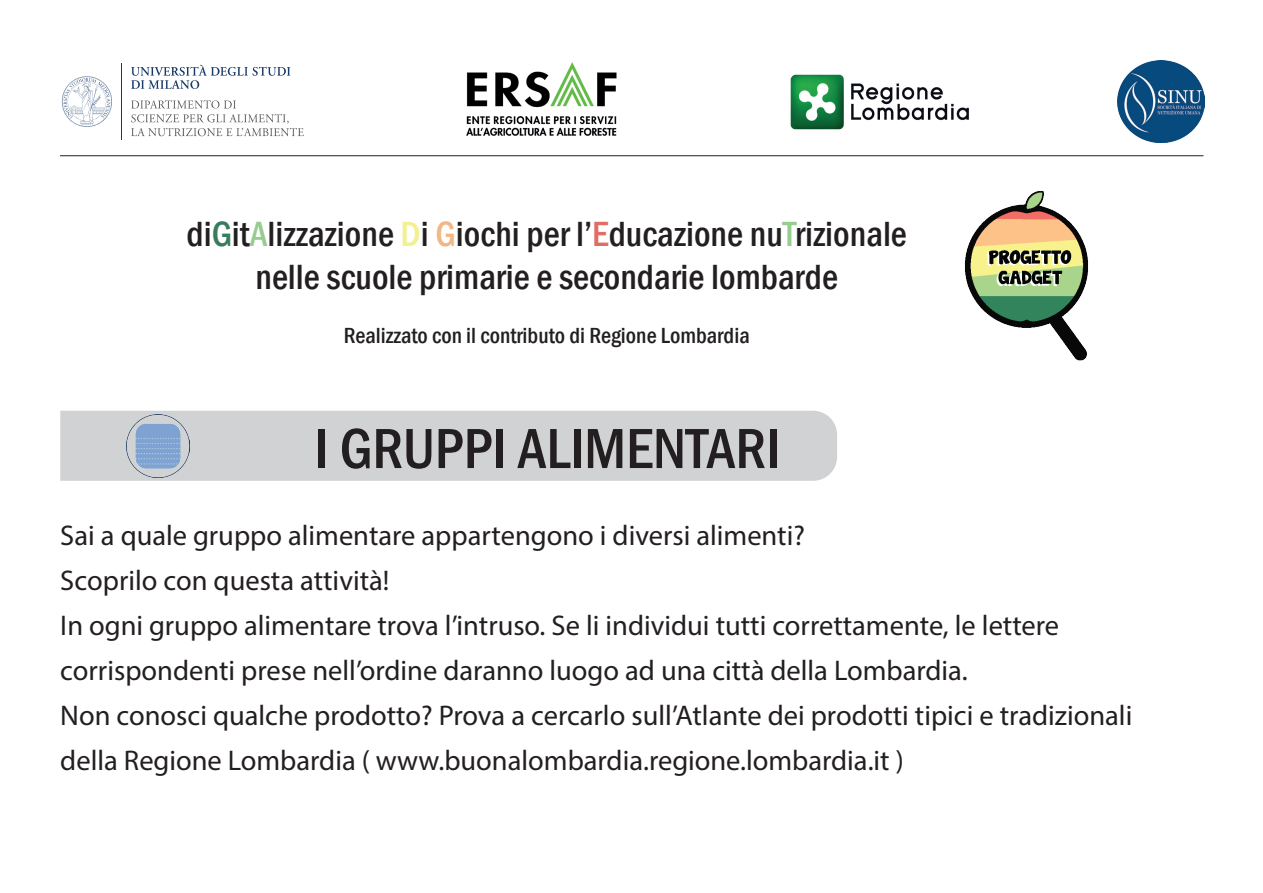
<style>
.page{position:relative;width:1263px;height:893px;background:#fff}
.page>*{position:absolute;margin:0;border:0;box-sizing:border-box;transform-origin:0 0}
.t1{font:500 condensed 58.5px "Franklin Gothic";color:#231f20}
.t2{font:500 condensed 36px/43.2px "Franklin Gothic";color:#231f20;text-align:center}
.t3{font:28.5px/45px "Myriad Pro";color:#231f20}
.t4{font:500 condensed 22.5px "Franklin Gothic";color:#231f20}
.s1{color:#387c5d}
.s2{color:#96cc8e}
.s3{color:#f2f08f}
.s4{color:#f1b785}
.s5{color:#e16d67}
</style>
<div class="page">
<img style="left:790px;top:74px;width:179px;height:56px">
<img style="left:466px;top:62px;width:151px;height:74px">
<svg style="left:62px;top:76px;width:50px;height:51px"></svg>
<svg style="left:131px;top:65px;width:159px;height:24px"></svg>
<svg style="left:131px;top:100px;width:173px;height:36px"></svg>
<hr style="left:60px;top:155px;width:1143px;height:1px;background:#231f20">
<img style="left:1117px;top:61px;width:88px;height:81px">
<div style="left:60px;top:411px;width:777px;height:70px;background:#d1d2d4"></div>
<img style="left:126px;top:415px;width:63px;height:63px">
<img style="left:965px;top:191px;width:123px;height:170px">
<p class="t2" style="left:187px;top:211px;width:722px">di<span class="s1">G</span>it<span class="s2">A</span>lizzazione <span class="s3">D</span>i <span class="s4">G</span>iochi per l’<span class="s5">E</span>ducazione nu<span class="s2">T</span>rizionale nelle scuole primarie e secondarie lombarde</p>
<p class="t4" style="left:344px;top:322px;width:407px">Realizzato con il contributo di Regione Lombardia</p>
<h1 class="t1" style="left:315px;top:414px;width:467px">I GRUPPI ALIMENTARI</h1>
<p class="t3" style="left:60px;top:512px;width:1073px">Sai a quale gruppo alimentare appartengono i diversi alimenti?<br>Scoprilo con questa attività!<br>In ogni gruppo alimentare trova l’intruso. Se li individui tutti correttamente, le lettere corrispondenti prese nell’ordine daranno luogo ad una città della Lombardia.<br>Non conosci qualche prodotto? Prova a cercarlo sull’Atlante dei prodotti tipici e tradizionali della Regione Lombardia ( www.buonalombardia.regione.lombardia.it )</p>
</div>
